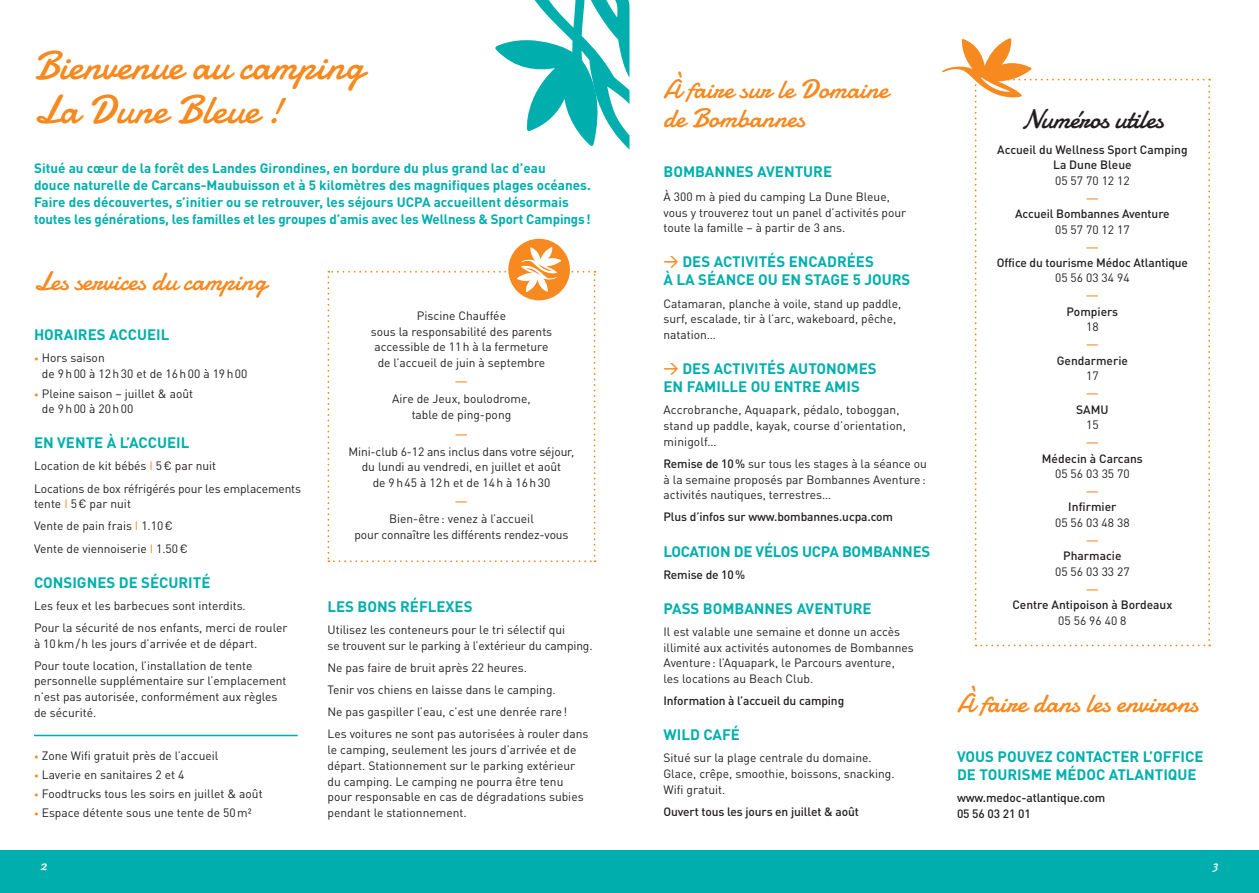
<style>
.page{position:relative;width:1259px;height:893px;background:#fff}
.page>*{position:absolute;margin:0;border:0;box-sizing:border-box;transform-origin:0 0}
.t1{font:40.5px/43.5px "Damion";color:#f6891f}
.t2{font:27px/28.5px "Damion";color:#f6891f}
.t3{font:27px "Damion";letter-spacing:-.01em;color:#231f20}
.t4{font:700 15px/18px "DINOT";color:#00afad}
.t5{font:15px "DINOT";color:#f6891f}
.t6{font:15px "Damion";color:#fff}
.t7{font:700 13.5px/17.2px "DINOT";color:#00afad}
.t8{font:12px/15.8px "DINOT";color:#231f20}
.t9{font:500 12px/15.8px "DINOT";letter-spacing:-.01em;color:#231f20}
.s1{font-size:9px;color:#f6891f}
.s2{color:#f6891f}
.s3{font-weight:500;color:#f6891f}
.s4{font-weight:500}
</style>
<div class="page">
<div style="left:508px;top:239px;width:62px;height:61px;background:#f6891f;border-radius:50%"></div>
<svg style="left:327px;top:247px;width:268px;height:315px"></svg>
<hr style="left:34px;top:735px;width:264px;height:1px;background:#00afad">
<div style="left:0;top:850px;width:1259px;height:43px;background:#00afad"></div>
<svg style="left:942px;top:38px;width:268px;height:608px"></svg>
<svg style="left:495px;top:0;width:134px;height:149px"></svg>
<h1 class="t1" style="left:34px;top:44px;width:331px">Bienvenue au camping<br>La Dune Bleue !</h1>
<p class="t7" style="left:34px;top:159px;width:558px">Situé au cœur de la forêt des Landes Girondines, en bordure du plus grand lac d’eau<br>douce naturelle de Carcans-Maubuisson et à 5 kilomètres des magnifiques plages océanes.<br>Faire des découvertes, s’initier ou se retrouver, les séjours UCPA accueillent désormais toutes les générations, les familles et les groupes d’amis avec les Wellness &amp; Sport Campings!</p>
<h2 class="t2" style="left:34px;top:267px;width:234px">Les services du camping</h2>
<p class="t4" style="left:34px;top:325px;width:137px">HORAIRES ACCUEIL</p>
<p class="t8" style="left:42px;top:349px;width:207px;text-indent:-8px"><span class="s1">•</span> Hors saison<br>de 9h00 à 12h30 et de 16h00 à 19h00</p>
<p class="t8" style="left:42px;top:385px;width:153px;text-indent:-8px"><span class="s1">•</span> Pleine saison – juillet &amp; août de 9h00 à 20h00</p>
<p class="t4" style="left:34px;top:433px;width:157px">EN VENTE À L’ACCUEIL</p>
<p class="t8" style="left:34px;top:455px;width:268px;line-height:22.2px">Location de kit bébés <span class="s2">I</span> 5€ par nuit<br>Locations de box réfrigérés pour les emplacements</p>
<p class="t8" style="left:34px;top:493px;width:155px;line-height:22.2px">tente <span class="s2">I</span> 5€ par nuit<br>Vente de pain frais <span class="s2">I</span> 1.10€<br>Vente de viennoiserie <span class="s2">I</span> 1.50€</p>
<p class="t4" style="left:34px;top:573px;width:178px">CONSIGNES DE SÉCURITÉ</p>
<p class="t8" style="left:34px;top:594px;width:255px;line-height:22.2px">Les feux et les barbecues sont interdits.<br>Pour la sécurité de nos enfants, merci de rouler</p>
<p class="t8" style="left:34px;top:632px;width:225px;line-height:22.2px">à 10km/h les jours d’arrivée et de départ.<br>Pour toute location, l’installation de tente</p>
<p class="t8" style="left:34px;top:673px;width:254px">personnelle supplémentaire sur l’emplacement n’est pas autorisée, conformément aux règles de sécurité.</p>
<p class="t8" style="left:34px;top:747px;width:186px"><span class="s1">•</span> Zone Wifi gratuit près de l’accueil</p>
<p class="t8" style="left:34px;top:766px;width:152px"><span class="s1">•</span> Laverie en sanitaires 2 et 4</p>
<p class="t8" style="left:34px;top:785px;width:230px"><span class="s1">•</span> Foodtrucks tous les soirs en juillet &amp; août</p>
<p class="t8" style="left:34px;top:805px;width:219px"><span class="s1">•</span> Espace détente sous une tente de 50m²</p>
<p class="t8" style="left:371px;top:307px;width:183px;text-align:center">Piscine Chauffée<br>sous la responsabilité des parents accessible de 11h à la fermeture de l’accueil de juin à septembre</p>
<p class="t5" style="left:454px;top:372px;width:15px">—</p>
<p class="t8" style="left:392px;top:391px;width:140px;text-align:center">Aire de Jeux, boulodrome, table de ping-pong</p>
<p class="t5" style="left:454px;top:424px;width:15px">—</p>
<p class="t8" style="left:348px;top:443px;width:227px;text-align:center">Mini-club 6-12 ans inclus dans votre séjour, du lundi au vendredi, en juillet et août<br>de 9h45 à 12h et de 14h à 16h30</p>
<p class="t5" style="left:454px;top:492px;width:15px">—</p>
<p class="t8" style="left:354px;top:511px;width:216px;text-align:center">Bien-être: venez à l’accueil<br>pour connaître les différents rendez-vous</p>
<p class="t4" style="left:327px;top:597px;width:147px">LES BONS RÉFLEXES</p>
<p class="t8" style="left:327px;top:622px;width:267px">Utilisez les conteneurs pour le tri sélectif qui<br>se trouvent sur le parking à l’extérieur du camping.</p>
<p class="t8" style="left:327px;top:656px;width:262px;line-height:22.2px">Ne pas faire de bruit après 22 heures.<br>Tenir vos chiens en laisse dans le camping.<br>Ne pas gaspiller l’eau, c’est une denrée rare!<br>Les voitures ne sont pas autorisées à rouler dans</p>
<p class="t8" style="left:327px;top:742px;width:258px">le camping, seulement les jours d’arrivée et de départ. Stationnement sur le parking extérieur du camping. Le camping ne pourra être tenu pour responsable en cas de dégradations subies pendant le stationnement.</p>
<h2 class="t2" style="left:663px;top:75px;width:226px">À faire sur le Domaine de Bombannes</h2>
<p class="t4" style="left:663px;top:162px;width:170px">BOMBANNES AVENTURE</p>
<p class="t8" style="left:663px;top:189px;width:244px">À 300 m à pied du camping La Dune Bleue, vous y trouverez tout un panel d’activités pour toute la famille – à partir de 3 ans.</p>
<p class="t4" style="left:663px;top:253px;width:248px"><span class="s3">→</span> DES ACTIVITÉS ENCADRÉES<br>À LA SÉANCE OU EN STAGE 5 JOURS</p>
<p class="t8" style="left:663px;top:295px;width:239px">Catamaran, planche à voile, stand up paddle, surf, escalade, tir à l’arc, wakeboard, pêche, natation…</p>
<p class="t4" style="left:663px;top:359px;width:215px"><span class="s3">→</span> DES ACTIVITÉS AUTONOMES<br>EN FAMILLE OU ENTRE AMIS</p>
<p class="t8" style="left:663px;top:402px;width:244px">Accrobranche, Aquapark, pédalo, toboggan, stand up paddle, kayak, course d’orientation, minigolf…</p>
<p class="t8" style="left:663px;top:455px;width:265px;text-align:justify"><span class="s4">Remise de 10%</span> sur tous les stages à la séance ou à la semaine proposés par Bombannes Aventure: activités nautiques, terrestres…</p>
<p class="t9" style="left:663px;top:509px;width:231px">Plus d’infos sur www.bombannes.ucpa.com</p>
<p class="t4" style="left:663px;top:542px;width:268px">LOCATION DE VÉLOS UCPA BOMBANNES</p>
<p class="t9" style="left:663px;top:566px;width:83px">Remise de 10%</p>
<p class="t4" style="left:663px;top:599px;width:210px">PASS BOMBANNES AVENTURE</p>
<p class="t8" style="left:663px;top:623px;width:252px">Il est valable une semaine et donne un accès illimité aux activités autonomes de Bombannes Aventure: l’Aquapark, le Parcours aventure,<br>les locations au Beach Club.</p>
<p class="t9" style="left:663px;top:693px;width:182px">Information à l’accueil du camping</p>
<p class="t4" style="left:663px;top:725px;width:78px">WILD CAFÉ</p>
<p class="t8" style="left:663px;top:750px;width:233px">Situé sur la plage centrale du domaine.<br>Glace, crêpe, smoothie, boissons, snacking.<br>Wifi gratuit.</p>
<p class="t9" style="left:663px;top:803px;width:197px">Ouvert tous les jours en juillet &amp; août</p>
<h2 class="t3" style="left:1021px;top:100px;width:143px">Numéros utiles</h2>
<p class="t9" style="left:997px;top:141px;width:192px;text-align:center">Accueil du Wellness Sport Camping<br>La Dune Bleue</p>
<p class="t8" style="left:1055px;top:172px;width:76px">05 57 70 12 12</p>
<p class="t5" style="left:1085px;top:188px;width:15px">—</p>
<p class="t9" style="left:1015px;top:206px;width:156px">Accueil Bombannes Aventure</p>
<p class="t8" style="left:1055px;top:221px;width:76px">05 57 70 12 17</p>
<p class="t5" style="left:1085px;top:237px;width:15px">—</p>
<p class="t9" style="left:996px;top:254px;width:193px">Office du tourisme Médoc Atlantique</p>
<p class="t8" style="left:1055px;top:270px;width:76px">05 56 03 34 94</p>
<p class="t5" style="left:1085px;top:286px;width:15px">—</p>
<p class="t9" style="left:1066px;top:303px;width:53px">Pompiers</p>
<p class="t8" style="left:1086px;top:319px;width:14px">18</p>
<p class="t5" style="left:1085px;top:335px;width:15px">—</p>
<p class="t9" style="left:1056px;top:352px;width:73px">Gendarmerie</p>
<p class="t8" style="left:1086px;top:368px;width:14px">17</p>
<p class="t5" style="left:1085px;top:383px;width:15px">—</p>
<p class="t9" style="left:1076px;top:401px;width:34px">SAMU</p>
<p class="t8" style="left:1086px;top:417px;width:14px">15</p>
<p class="t5" style="left:1085px;top:432px;width:15px">—</p>
<p class="t9" style="left:1042px;top:450px;width:102px">Médecin à Carcans</p>
<p class="t8" style="left:1055px;top:466px;width:76px">05 56 03 35 70</p>
<p class="t5" style="left:1085px;top:481px;width:15px">—</p>
<p class="t9" style="left:1068px;top:499px;width:50px">Infirmier</p>
<p class="t8" style="left:1055px;top:514px;width:76px">05 56 03 48 38</p>
<p class="t5" style="left:1085px;top:530px;width:15px">—</p>
<p class="t9" style="left:1063px;top:548px;width:60px">Pharmacie</p>
<p class="t8" style="left:1055px;top:563px;width:76px">05 56 03 33 27</p>
<p class="t5" style="left:1085px;top:579px;width:15px">—</p>
<p class="t9" style="left:1012px;top:597px;width:162px">Centre Antipoison à Bordeaux</p>
<p class="t8" style="left:1058px;top:612px;width:70px">05 56 96 40 8</p>
<h2 class="t2" style="left:957px;top:689px;width:243px">À faire dans les environs</h2>
<p class="t4" style="left:957px;top:747px;width:248px">VOUS POUVEZ CONTACTER L’OFFICE<br>DE TOURISME MÉDOC ATLANTIQUE</p>
<p class="t9" style="left:957px;top:789px;width:150px">www.medoc-atlantique.com<br>05 56 03 21 01</p>
<p class="t6" style="left:40px;top:855px;width:8px">2</p>
<p class="t6" style="left:1212px;top:855px;width:7px">3</p>
</div>
